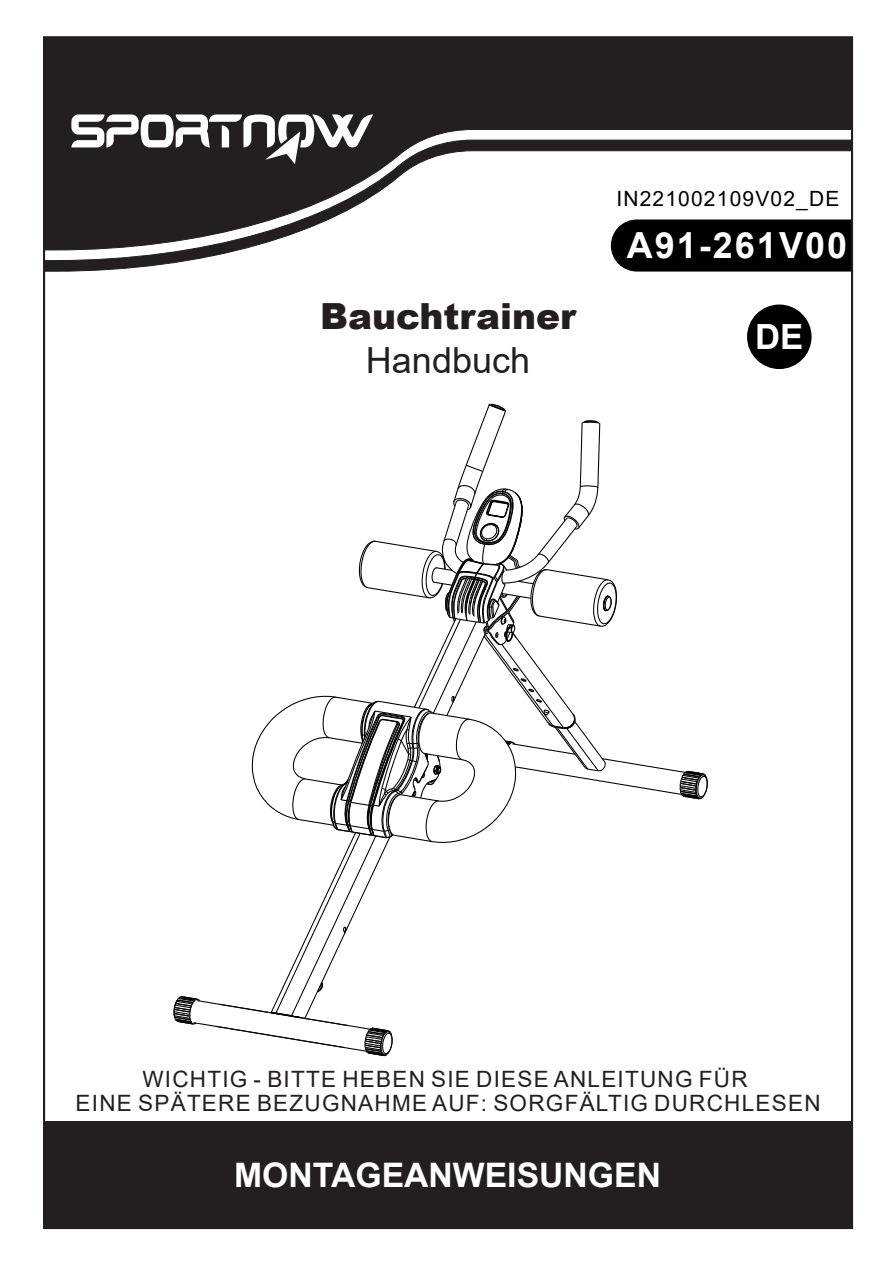
<style>
.page{position:relative;width:893px;height:1263px;background:#fff}
.page>*{position:absolute;margin:0;border:0;box-sizing:border-box;transform-origin:0 0}
.t1{font:900 36px "Arial";color:#231f20}
.t2{font:700 36px "Arial";letter-spacing:.055em;color:#fff}
.t3{font:36px "Arial";color:#231f20}
.t4{font:700 34.8px "Arial";color:#fff}
.t5{font:700 33.75px "Arial";color:#fff}
.t6{font:22.5px/24px "Arial";letter-spacing:.055em;color:#231f20;text-align:center}
.t7{font:21px "Arial";letter-spacing:.055em;color:#000}
</style>
<div class="page">
<svg style="left:173px;top:403px;width:535px;height:654px"></svg>
<div style="left:43px;top:36px;width:810px;height:103px;background:#231f20"></div>
<svg style="left:43px;top:139px;width:810px;height:133px"></svg>
<svg style="left:71px;top:114px;width:302px;height:50px"></svg>
<div style="left:44px;top:1122px;width:808px;height:106px;background:#231f20"></div>
<div style="left:747px;top:305px;width:65px;height:64px;background:#000;border-radius:50%"></div>
<h1 class="t1" style="left:320px;top:290px;width:258px">Bauchtrainer</h1>
<h1 class="t3" style="left:366px;top:335px;width:166px">Handbuch</h1>
<p class="t7" style="left:616px;top:184px;width:225px">IN221002109V02_DE</p>
<h1 class="t2" style="left:627px;top:220px;width:222px">A91-261V00</h1>
<h2 class="t4" style="left:755px;top:312px;width:50px">DE</h2>
<p class="t6" style="left:76px;top:1067px;width:746px">WICHTIG - BITTE HEBEN SIE DIESE ANLEITUNG FÜR<br>EINE SPÄTERE BEZUGNAHME AUF: SORGFÄLTIG DURCHLESEN</p>
<h3 class="t5" style="left:234px;top:1152px;width:428px">MONTAGEANWEISUNGEN</h3>
</div>
